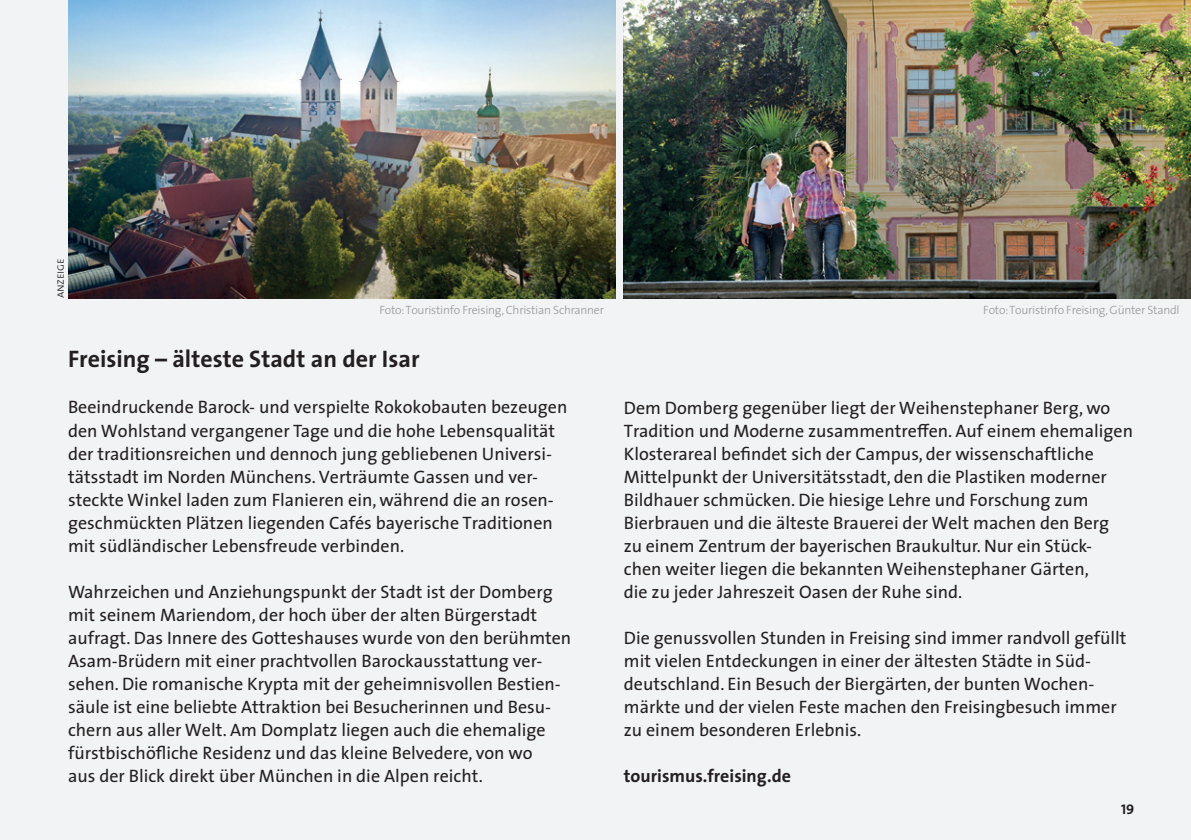
<style>
.page{position:relative;width:1191px;height:840px;background:#fff}
.page>*{position:absolute;margin:0;border:0;box-sizing:border-box;transform-origin:0 0}
.t1{font:700 24px "The Sans";color:#231f20}
.t2{font:18px/23px "The Sans";color:#231f20}
.t3{font:700 18px "The Sans";color:#231f20}
.t4{font:14px "The Sans Bold Caps";color:#231f20}
.t5{font:300 12px "The Sans";letter-spacing:-.02em;color:#939598}
.t6{font:12px "The Sans Light Caps";letter-spacing:-.02em;color:#231f20}
</style>
<div class="page">
<div style="left:0;top:0;width:1191px;height:839px;background:#f2f3f4"></div>
<img style="left:68px;top:0;width:547px;height:298px">
<img style="left:624px;top:0;width:567px;height:298px">
<p class="t6" style="left:53px;top:298px;width:41px;rotate:-90deg">anzeige</p>
<p class="t5" style="left:379px;top:300px;width:226px">Foto: Touristinfo Freising, Christian Schranner</p>
<p class="t5" style="left:983px;top:300px;width:198px">Foto: Touristinfo Freising, Günter Standl</p>
<h1 class="t1" style="left:68px;top:339px;width:353px">Freising – älteste Stadt an der Isar</h1>
<p class="t2" style="left:68px;top:395px;width:501px">Beeindruckende Barock- und verspielte Rokokobauten bezeugen den Wohlstand vergangener Tage und die hohe Lebensqualität der traditionsreichen und dennoch jung gebliebenen Universi&shy;tätsstadt im Norden Münchens. Verträumte Gassen und ver&shy;steckte Winkel laden zum Flanieren ein, während die an rosen&shy;geschmückten Plätzen liegenden Cafés bayerische Traditionen mit südländischer Lebensfreude verbinden.</p>
<p class="t2" style="left:68px;top:579px;width:505px">Wahrzeichen und Anziehungspunkt der Stadt ist der Domberg mit seinem Mariendom, der hoch über der alten Bürgerstadt aufragt. Das Innere des Gotteshauses wurde von den berühmten Asam-Brüdern mit einer prachtvollen Barockausstattung ver&shy;sehen. Die romanische Krypta mit der geheimnisvollen Bestien&shy;säule ist eine beliebte Attraktion bei Besucherinnen und Besu&shy;chern aus aller Welt. Am Domplatz liegen auch die ehemalige fürstbischöfliche Residenz und das kleine Belvedere, von wo<br>aus der Blick direkt über München in die Alpen reicht.</p>
<p class="t2" style="left:624px;top:395px;width:510px">Dem Domberg gegenüber liegt der Weihenstephaner Berg, wo Tradition und Moderne zusammentreffen. Auf einem ehemaligen Klosterareal befindet sich der Campus, der wissenschaftliche Mittelpunkt der Universitätsstadt, den die Plastiken moderner Bildhauer schmücken. Die hiesige Lehre und Forschung zum Bierbrauen und die älteste Brauerei der Welt machen den Berg<br>zu einem Zentrum der bayerischen Braukultur. Nur ein Stück&shy;chen weiter liegen die bekannten Weihenstephaner Gärten,<br>die zu jeder Jahreszeit Oasen der Ruhe sind.</p>
<p class="t2" style="left:624px;top:625px;width:504px">Die genussvollen Stunden in Freising sind immer randvoll gefüllt mit vielen Entdeckungen in einer der ältesten Städte in Süd&shy;deutschland. Ein Besuch der Biergärten, der bunten Wochen&shy;märkte und der vielen Feste machen den Freisingbesuch immer zu einem besonderen Erlebnis.</p>
<p class="t3" style="left:624px;top:760px;width:169px">tourismus.freising.de</p>
<p class="t4" style="left:1121px;top:797px;width:15px">19</p>
</div>
